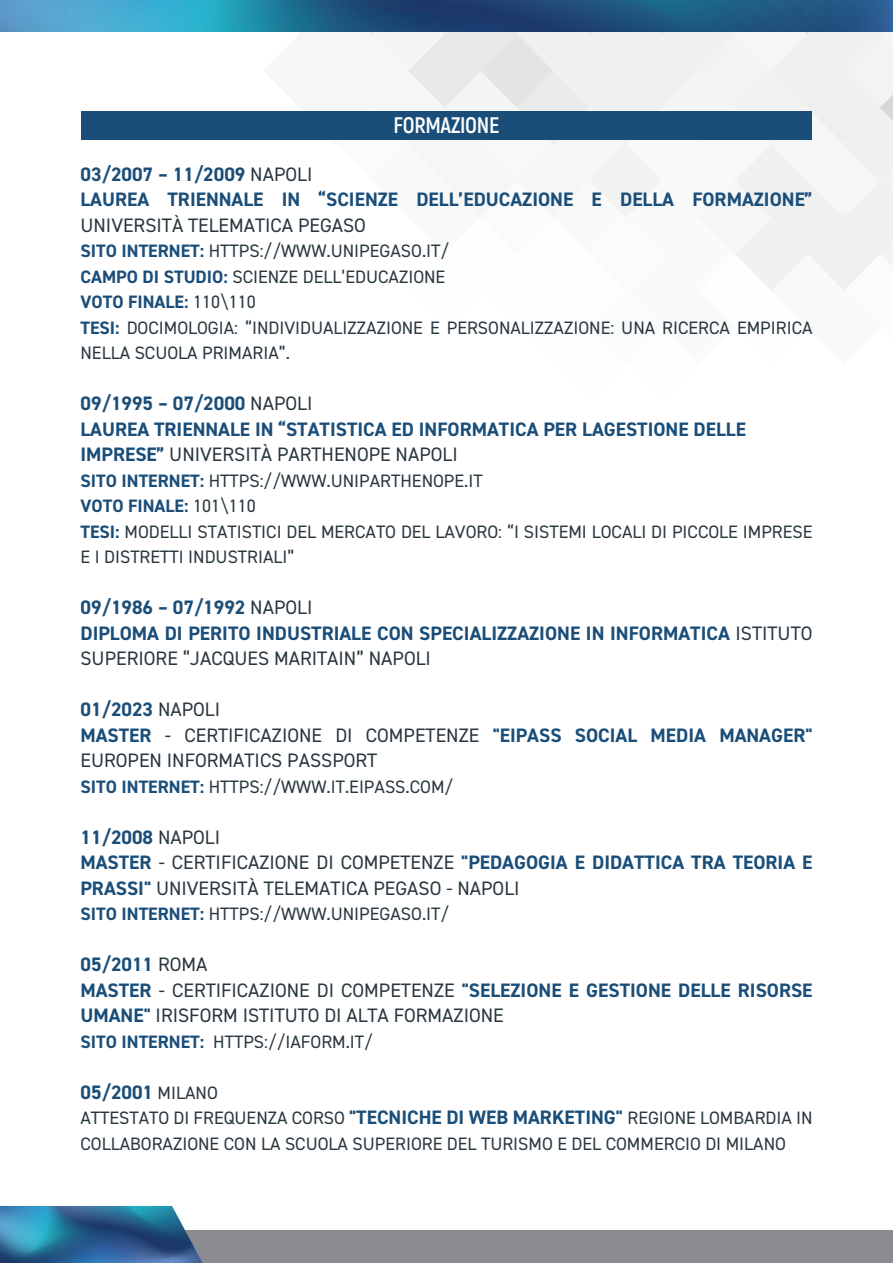
<style>
.page{position:relative;width:893px;height:1263px;background:#fff}
.page>*{position:absolute;margin:0;border:0;box-sizing:border-box;transform-origin:0 0}
.t1{font:700 22.5px "Akrobat";letter-spacing:-.015em;color:#fff}
.t2{font:19.5px/25.5px "DIN2014";color:#29373e}
.t3{font:700 19.5px/25.5px "DIN2014";color:#1a4e79}
.t4{font:18px/25.5px "DIN2014";color:#29373e}
.s1{font-weight:400;color:#29373e}
.s2{font-weight:700;color:#1a4e79}
.s3{font-weight:400;font-size:18px;color:#29373e}
.s4{font-weight:700;font-size:19.5px;color:#1a4e79}
</style>
<div class="page">
<svg style="left:263px;top:31px;width:630px;height:260px"></svg>
<div style="left:0;top:1231px;width:893px;height:32px;background:#8a8c8f"></div>
<svg style="left:0;top:0;width:893px;height:31px;background:#286a93"></svg>
<svg style="left:0;top:1206px;width:203px;height:57px;background:#3a749d"></svg>
<div style="left:81px;top:111px;width:731px;height:29px;background:#1a4e79"></div>
<p class="t1" style="left:394px;top:112px;width:107px">FORMAZIONE</p>
<p class="t3" style="left:80px;top:161px;width:733px">03/2007 – 11/2009 <span class="s1">NAPOLI<br></span>LAUREA TRIENNALE IN “SCIENZE DELL’EDUCAZIONE E DELLA FORMAZIONE”</p>
<p class="t2" style="left:80px;top:212px;width:287px">UNIVERSITÀ TELEMATICA PEGASO</p>
<p class="t4" style="left:80px;top:238px;width:733px"><span class="s2">SITO INTERNET:</span> HTTPS://WWW.UNIPEGASO.IT/<br><span class="s2">CAMPO DI STUDIO:</span> SCIENZE DELL’EDUCAZIONE<br><span class="s2">VOTO FINALE:</span> 110\110<br><span class="s2">TESI:</span> DOCIMOLOGIA: “INDIVIDUALIZZAZIONE E PERSONALIZZAZIONE: UNA RICERCA EMPIRICA NELLA SCUOLA PRIMARIA”.</p>
<p class="t3" style="left:80px;top:390px;width:667px">09/1995 – 07/2000 <span class="s1">NAPOLI<br></span>LAUREA TRIENNALE IN “STATISTICA ED INFORMATICA PER LAGESTIONE DELLE<br>IMPRESE” <span class="s1">UNIVERSITÀ PARTHENOPE NAPOLI</span></p>
<p class="t4" style="left:80px;top:467px;width:734px"><span class="s2">SITO INTERNET:</span> HTTPS://WWW.UNIPARTHENOPE.IT<br><span class="s2">VOTO FINALE:</span> 101\110<br><span class="s2">TESI:</span> MODELLI STATISTICI DEL MERCATO DEL LAVORO: “I SISTEMI LOCALI DI PICCOLE IMPRESE E I DISTRETTI INDUSTRIALI”</p>
<p class="t3" style="left:80px;top:594px;width:733px">09/1986 – 07/1992 <span class="s1">NAPOLI<br></span>DIPLOMA DI PERITO INDUSTRIALE CON SPECIALIZZAZIONE IN INFORMATICA <span class="s1">ISTITUTO<br>SUPERIORE “JACQUES MARITAIN” NAPOLI</span></p>
<p class="t2" style="left:80px;top:696px;width:733px"><span class="s2">01/2023</span> NAPOLI<br><span class="s2">MASTER</span> - CERTIFICAZIONE DI COMPETENZE <span class="s2">"EIPASS SOCIAL MEDIA MANAGER"<br></span>EUROPEN INFORMATICS PASSPORT</p>
<p class="t4" style="left:80px;top:773px;width:374px"><span class="s2">SITO INTERNET:</span> HTTPS://WWW.IT.EIPASS.COM/</p>
<p class="t2" style="left:80px;top:824px;width:734px"><span class="s2">11/2008</span> NAPOLI<br><span class="s2">MASTER</span> - CERTIFICAZIONE DI COMPETENZE <span class="s2">"PEDAGOGIA E DIDATTICA TRA TEORIA E<br>PRASSI"</span> UNIVERSITÀ TELEMATICA PEGASO - NAPOLI</p>
<p class="t4" style="left:80px;top:901px;width:370px"><span class="s2">SITO INTERNET:</span> HTTPS://WWW.UNIPEGASO.IT/</p>
<p class="t2" style="left:80px;top:951px;width:734px"><span class="s2">05/2011</span> ROMA<br><span class="s2">MASTER</span> - CERTIFICAZIONE DI COMPETENZE <span class="s2">"SELEZIONE E GESTIONE DELLE RISORSE<br>UMANE"</span> IRISFORM ISTITUTO DI ALTA FORMAZIONE</p>
<p class="t4" style="left:80px;top:1028px;width:294px"><span class="s2">SITO INTERNET:</span> HTTPS://IAFORM.IT/</p>
<p class="t3" style="left:80px;top:1079px;width:139px">05/2001 <span class="s3">MILANO</span></p>
<p class="t4" style="left:80px;top:1105px;width:733px">ATTESTATO DI FREQUENZA CORSO <span class="s4">"TECNICHE DI WEB MARKETING"</span> REGIONE LOMBARDIA IN<br>COLLABORAZIONE CON LA SCUOLA SUPERIORE DEL TURISMO E DEL COMMERCIO DI MILANO</p>
</div>
